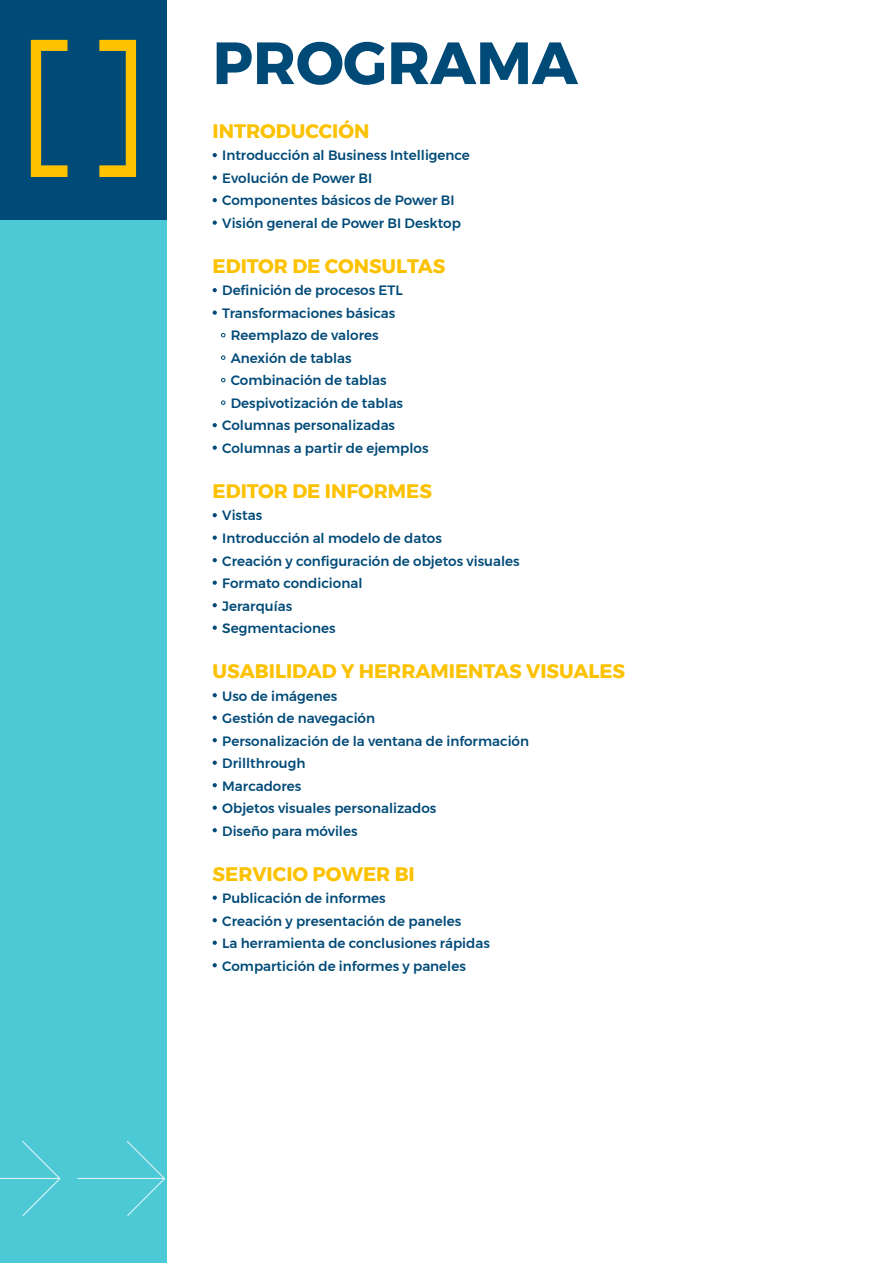
<style>
.page{position:relative;width:893px;height:1263px;background:#fff}
.page>*{position:absolute;margin:0;border:0;box-sizing:border-box;transform-origin:0 0}
.t1{font:700 59.4px "Montserrat";color:#004a78}
.t2{font:700 19.5px "Montserrat";color:#fcc200}
.t3{font:500 13.5px/22.5px "Montserrat";color:#004a78}
</style>
<div class="page">
<div style="left:0;top:0;width:167px;height:220px;background:#004a78"></div>
<div style="left:0;top:220px;width:167px;height:1043px;background:#4dc9d6"></div>
<svg style="left:0;top:1141px;width:166px;height:75px"></svg>
<svg style="left:213px;top:153px;width:4px;height:4px"></svg>
<svg style="left:213px;top:175px;width:4px;height:5px"></svg>
<svg style="left:213px;top:198px;width:4px;height:4px"></svg>
<svg style="left:213px;top:220px;width:4px;height:5px"></svg>
<svg style="left:213px;top:288px;width:4px;height:4px"></svg>
<svg style="left:213px;top:310px;width:4px;height:5px"></svg>
<svg style="left:221px;top:333px;width:4px;height:4px"></svg>
<svg style="left:221px;top:355px;width:4px;height:5px"></svg>
<svg style="left:221px;top:378px;width:4px;height:4px"></svg>
<svg style="left:221px;top:400px;width:4px;height:5px"></svg>
<svg style="left:213px;top:423px;width:4px;height:4px"></svg>
<svg style="left:213px;top:445px;width:4px;height:5px"></svg>
<svg style="left:213px;top:513px;width:4px;height:4px"></svg>
<svg style="left:213px;top:535px;width:4px;height:5px"></svg>
<svg style="left:213px;top:558px;width:4px;height:4px"></svg>
<svg style="left:213px;top:580px;width:4px;height:5px"></svg>
<svg style="left:213px;top:603px;width:4px;height:4px"></svg>
<svg style="left:213px;top:625px;width:4px;height:5px"></svg>
<svg style="left:213px;top:693px;width:4px;height:4px"></svg>
<svg style="left:213px;top:715px;width:4px;height:5px"></svg>
<svg style="left:213px;top:738px;width:4px;height:4px"></svg>
<svg style="left:213px;top:760px;width:4px;height:5px"></svg>
<svg style="left:213px;top:783px;width:4px;height:4px"></svg>
<svg style="left:213px;top:805px;width:4px;height:5px"></svg>
<svg style="left:213px;top:828px;width:4px;height:4px"></svg>
<svg style="left:213px;top:895px;width:4px;height:5px"></svg>
<svg style="left:213px;top:918px;width:4px;height:4px"></svg>
<svg style="left:213px;top:940px;width:4px;height:5px"></svg>
<svg style="left:213px;top:963px;width:4px;height:4px"></svg>
<svg style="left:31px;top:40px;width:37px;height:137px"></svg>
<svg style="left:99px;top:40px;width:37px;height:137px"></svg>
<h1 class="t1" style="left:213px;top:15px;width:367px">PROGRAMA</h1>
<h2 class="t2" style="left:213px;top:115px;width:158px">INTRODUCCIÓN</h2>
<p class="t3" style="left:222px;top:144px;width:249px">Introducción al Business Intelligence<br>Evolución de Power BI<br>Componentes básicos de Power BI<br>Visión general de Power BI Desktop</p>
<h2 class="t2" style="left:213px;top:250px;width:234px">EDITOR DE CONSULTAS</h2>
<p class="t3" style="left:222px;top:279px;width:182px">Definición de procesos ETL</p>
<p class="t3" style="left:222px;top:302px;width:175px">Transformaciones básicas</p>
<p class="t3" style="left:231px;top:324px;width:149px">Reemplazo de valores</p>
<p class="t3" style="left:231px;top:347px;width:122px">Anexión de tablas</p>
<p class="t3" style="left:231px;top:369px;width:157px">Combinación de tablas</p>
<p class="t3" style="left:231px;top:392px;width:174px">Despivotización de tablas</p>
<p class="t3" style="left:222px;top:414px;width:174px">Columnas personalizadas</p>
<p class="t3" style="left:222px;top:437px;width:208px">Columnas a partir de ejemplos</p>
<h2 class="t2" style="left:213px;top:475px;width:221px">EDITOR DE INFORMES</h2>
<p class="t3" style="left:222px;top:504px;width:299px">Vistas<br>Introducción al modelo de datos<br>Creación y configuración de objetos visuales<br>Formato condicional<br>Jerarquías<br>Segmentaciones</p>
<h2 class="t2" style="left:213px;top:655px;width:414px">USABILIDAD Y HERRAMIENTAS VISUALES</h2>
<p class="t3" style="left:222px;top:684px;width:308px">Uso de imágenes<br>Gestión de navegación<br>Personalización de la ventana de información<br>Drillthrough<br>Marcadores<br>Objetos visuales personalizados<br>Diseño para móviles</p>
<h2 class="t2" style="left:213px;top:858px;width:204px">SERVICIO POWER BI</h2>
<p class="t3" style="left:222px;top:887px;width:269px">Publicación de informes<br>Creación y presentación de paneles<br>La herramienta de conclusiones rápidas Compartición de informes y paneles</p>
</div>
